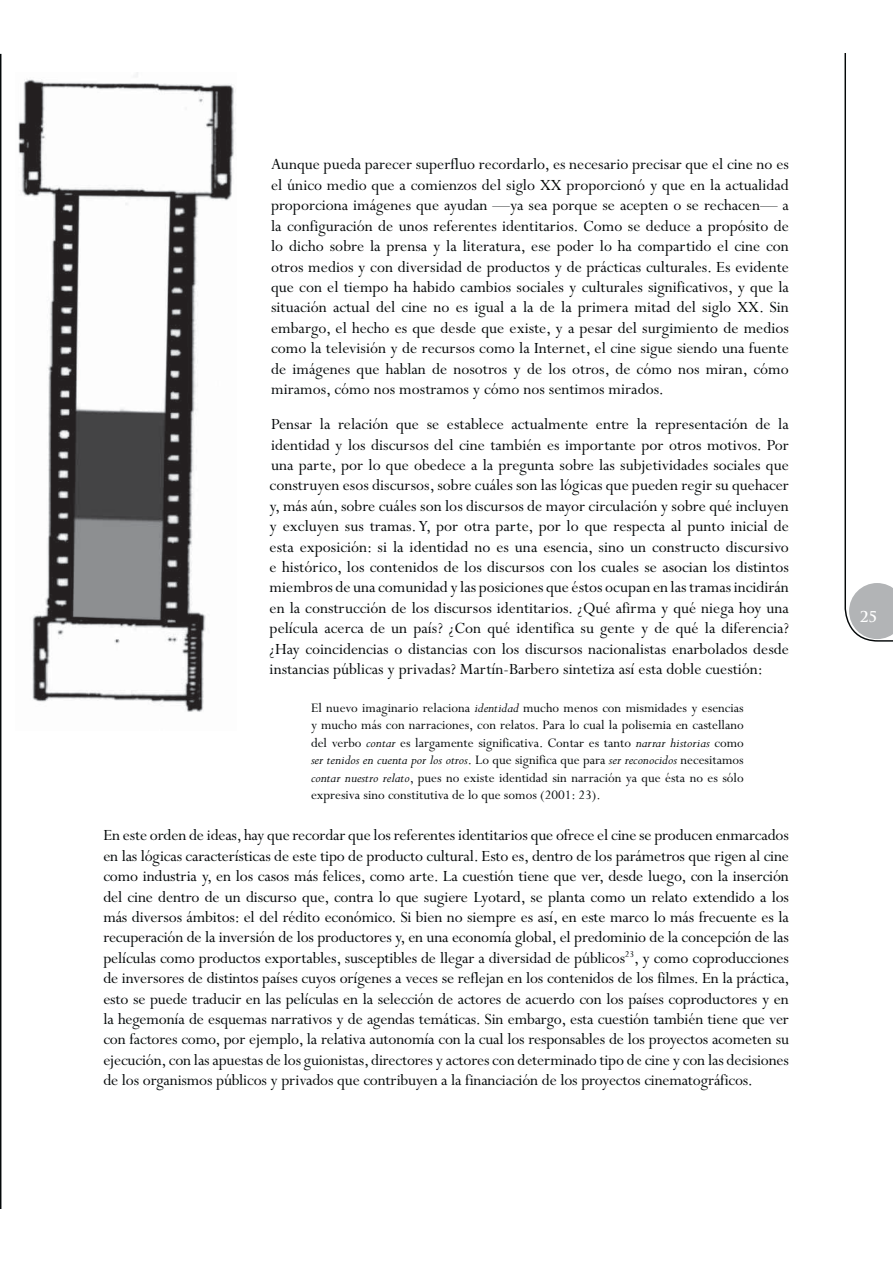
<style>
.page{position:relative;width:893px;height:1263px;background:#fff}
.page>*{position:absolute;margin:0;border:0;box-sizing:border-box;transform-origin:0 0}
.t1{font:17.55px/20.4px "Perpetua";color:#040809;text-align:justify}
.t2{font:14.55px/17.5px "Perpetua";color:#040809;text-align:justify}
.t3{font:700 14.55px "Trajan Pro";color:#fff}
.s1{font-style:italic}
</style>
<div class="page">
<hr style="left:0;top:54px;width:1px;height:1155px;background:#040809">
<svg style="left:844px;top:54px;width:49px;height:588px"></svg>
<img style="left:18px;top:73px;width:216px;height:639px">
<p class="t1" style="left:271px;top:156px;width:519px">Aunque pueda parecer superfluo recordarlo, es necesario precisar que el cine no es el único medio que a comienzos del siglo XX proporcionó y que en la actualidad proporciona imágenes que ayudan —ya sea porque se acepten o se rechacen— a la configuración de unos referentes identitarios. Como se deduce a propósito de lo dicho sobre la prensa y la literatura, ese poder lo ha compartido el cine con otros medios y con diversidad de productos y de prácticas culturales. Es evidente que con el tiempo ha habido cambios sociales y culturales significativos, y que la situación actual del cine no es igual a la de la primera mitad del siglo XX. Sin embargo, el hecho es que desde que existe, y a pesar del surgimiento de medios como la televisión y de recursos como la Internet, el cine sigue siendo una fuente de imágenes que hablan de nosotros y de los otros, de cómo nos miran, cómo miramos, cómo nos mostramos y cómo nos sentimos mirados.</p>
<p class="t1" style="left:270px;top:416px;width:521px">Pensar la relación que se establece actualmente entre la representación de la identidad y los discursos del cine también es importante por otros motivos. Por una parte, por lo que obedece a la pregunta sobre las subjetividades sociales que construyen esos discursos, sobre cuáles son las lógicas que pueden regir su quehacer y, más aún, sobre cuáles son los discursos de mayor circulación y sobre qué incluyen y excluyen sus tramas. Y, por otra parte, por lo que respecta al punto inicial de esta exposición: si la identidad no es una esencia, sino un constructo discursivo e histórico, los contenidos de los discursos con los cuales se asocian los distintos miembros de una comunidad y las posiciones que éstos ocupan en las tramas incidirán en la construcción de los discursos identitarios. ¿Qué afirma y qué niega hoy una película acerca de un país? ¿Con qué identifica su gente y de qué la diferencia? ¿Hay coincidencias o distancias con los discursos nacionalistas enarbolados desde instancias públicas y privadas? Martín-Barbero sintetiza así esta doble cuestión:</p>
<p class="t2" style="left:311px;top:701px;width:434px">El nuevo imaginario relaciona <span class="s1">identidad</span> mucho menos con mismidades y esencias y mucho más con narraciones, con relatos. Para lo cual la polisemia en castellano del verbo <span class="s1">contar</span> es largamente significativa. Contar es tanto <span class="s1">narrar historias</span> como <span class="s1">ser tenidos en cuenta por los otros</span>. Lo que significa que para <span class="s1">ser reconocidos</span> necesitamos <span class="s1">contar nuestro relato</span>, pues no existe identidad sin narración ya que ésta no es sólo expresiva sino constitutiva de lo que somos (2001: 23).</p>
<p class="t1" style="left:103px;top:827px;width:688px">En este orden de ideas, hay que recordar que los referentes identitarios que ofrece el cine se producen enmarcados en las lógicas características de este tipo de producto cultural. Esto es, dentro de los parámetros que rigen al cine como industria y, en los casos más felices, como arte. La cuestión tiene que ver, desde luego, con la inserción del cine dentro de un discurso que, contra lo que sugiere Lyotard, se planta como un relato extendido a los más diversos ámbitos: el del rédito económico. Si bien no siempre es así, en este marco lo más frecuente es la recuperación de la inversión de los productores y, en una economía global, el predominio de la concepción de las películas como productos exportables, susceptibles de llegar a diversidad de públicos<sup>23</sup>, y como coproducciones de inversores de distintos países cuyos orígenes a veces se reflejan en los contenidos de los filmes. En la práctica, esto se puede traducir en las películas en la selección de actores de acuerdo con los países coproductores y en la hegemonía de esquemas narrativos y de agendas temáticas. Sin embargo, esta cuestión también tiene que ver con factores como, por ejemplo, la relativa autonomía con la cual los responsables de los proyectos acometen su ejecución, con las apuestas de los guionistas, directores y actores con determinado tipo de cine y con las decisiones de los organismos públicos y privados que contribuyen a la financiación de los proyectos cinematográficos.</p>
<p class="t3" style="left:860px;top:609px;width:19px">25</p>
</div>
